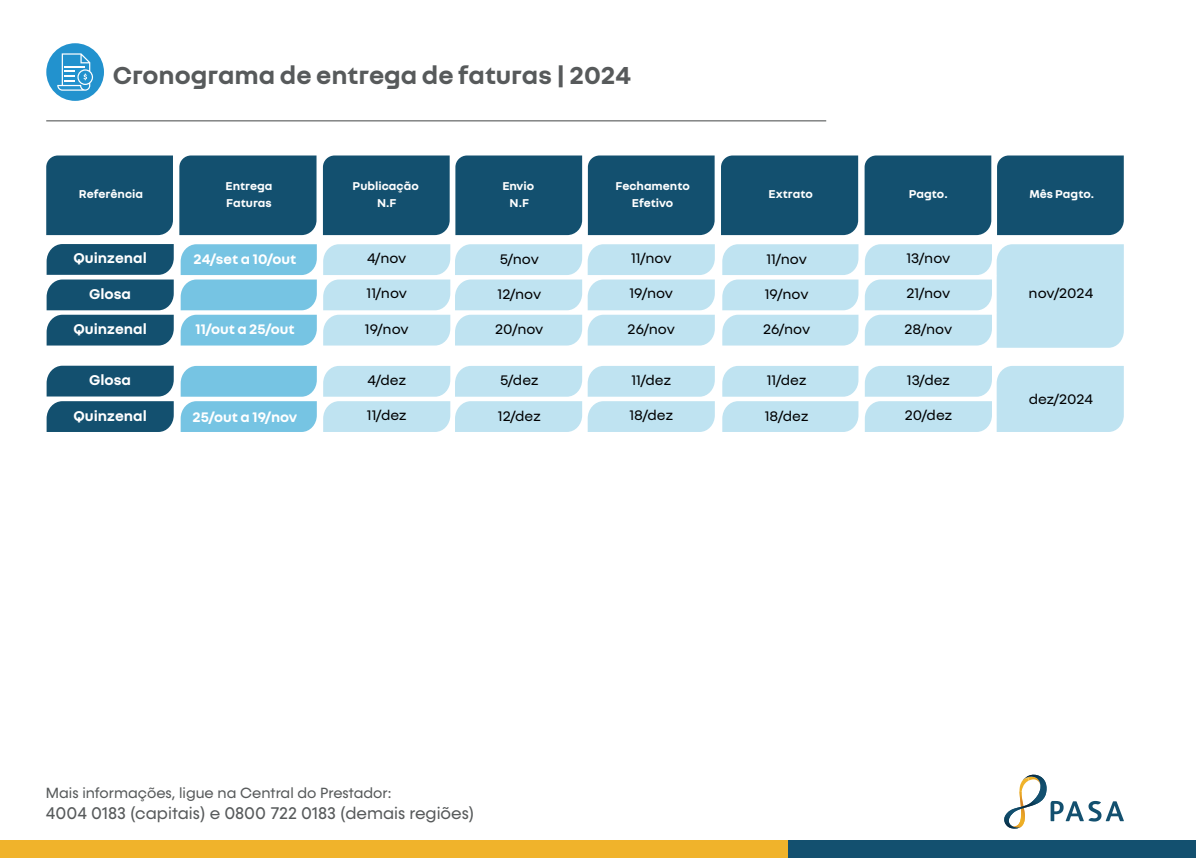
<style>
.page{position:relative;width:1196px;height:858px;background:#fff}
.page>*{position:absolute;margin:0;border:0;box-sizing:border-box;transform-origin:0 0}
.t1{font:700 26.55px "Nouvel R";color:#575a5b}
.t2{font:16.95px "Konnect";color:#575a5b}
.t3{font:700 15.3px "Nouvel R";color:#fff}
.t4{font:15px "Nouvel R";color:#000001}
.t5{font:700 15px "Nouvel R";color:#fff}
.t6{font:14.85px "Konnect";color:#575a5b}
.t7{font:700 12.3px/17.4px "Nouvel R";color:#fff;text-align:center}
</style>
<div class="page">
<div style="left:46px;top:43px;width:58px;height:58px;background:#2292ce;border-radius:50%"></div>
<svg style="left:57px;top:53px;width:36px;height:38px"></svg>
<hr style="left:46px;top:120px;width:780px;height:1px;background:#575a5b">
<div style="left:46px;top:155px;width:127px;height:80px;background:#13506f"></div>
<svg style="left:47px;top:244px;width:127px;height:101px;background:#2e647f"></svg>
<div style="left:179px;top:155px;width:137px;height:80px;background:#13506f"></div>
<div style="left:323px;top:155px;width:126px;height:80px;background:#13506f"></div>
<div style="left:455px;top:155px;width:259px;height:80px;background:#13506f"></div>
<div style="left:721px;top:155px;width:137px;height:80px;background:#13506f"></div>
<div style="left:864px;top:155px;width:259px;height:80px;background:#13506f"></div>
<div style="left:303px;top:841px;width:892px;height:17px;background:#13506f"></div>
<div style="left:0;top:841px;width:787px;height:17px;background:#f0b32b"></div>
<svg style="left:1004px;top:774px;width:119px;height:55px"></svg>
<img style="left:1009px;top:801px;width:30px;height:10px">
<svg style="left:181px;top:244px;width:136px;height:101px;background:#85cae6"></svg>
<svg style="left:722px;top:244px;width:136px;height:101px;background:#c6e6f2"></svg>
<svg style="left:864px;top:244px;width:259px;height:104px;background:#c5e5f2"></svg>
<svg style="left:323px;top:244px;width:391px;height:101px;background:#c7e6f2"></svg>
<svg style="left:47px;top:366px;width:127px;height:66px;background:#2a617d"></svg>
<svg style="left:181px;top:366px;width:136px;height:66px;background:#82c9e5"></svg>
<svg style="left:722px;top:366px;width:136px;height:66px;background:#c5e5f2"></svg>
<svg style="left:864px;top:366px;width:259px;height:66px;background:#c3e5f2"></svg>
<svg style="left:323px;top:366px;width:391px;height:66px;background:#c6e6f2"></svg>
<h1 class="t1" style="left:113px;top:58px;width:520px">Cronograma de entrega de faturas | 2024</h1>
<p class="t7" style="left:79px;top:185px;width:66px">Referência</p>
<p class="t7" style="left:225px;top:176px;width:48px;text-align:left">Entrega<br>Faturas</p>
<p class="t7" style="left:352px;top:176px;width:68px">Publicação<br>N.F</p>
<p class="t7" style="left:502px;top:176px;width:33px">Envio<br>N.F</p>
<p class="t7" style="left:615px;top:176px;width:76px">Fechamento<br>Efetivo</p>
<p class="t7" style="left:768px;top:185px;width:46px">Extrato</p>
<p class="t7" style="left:908px;top:185px;width:40px">Pagto.</p>
<p class="t7" style="left:1029px;top:185px;width:66px">Mês Pagto.</p>
<p class="t3" style="left:73px;top:248px;width:75px">Quinzenal</p>
<p class="t3" style="left:89px;top:284px;width:44px">Glosa</p>
<p class="t3" style="left:73px;top:319px;width:75px">Quinzenal</p>
<p class="t3" style="left:89px;top:370px;width:44px">Glosa</p>
<p class="t3" style="left:73px;top:405px;width:75px">Quinzenal</p>
<p class="t5" style="left:193px;top:249px;width:104px">24/set a 10/out</p>
<p class="t4" style="left:367px;top:249px;width:41px">4/nov</p>
<p class="t4" style="left:499px;top:249px;width:41px">5/nov</p>
<p class="t4" style="left:631px;top:249px;width:42px">11/nov</p>
<p class="t4" style="left:766px;top:249px;width:42px">11/nov</p>
<p class="t4" style="left:906px;top:249px;width:45px">13/nov</p>
<p class="t5" style="left:195px;top:319px;width:101px">11/out a 25/out</p>
<p class="t4" style="left:366px;top:284px;width:42px">11/nov</p>
<p class="t4" style="left:497px;top:284px;width:45px">12/nov</p>
<p class="t4" style="left:629px;top:284px;width:45px">19/nov</p>
<p class="t4" style="left:764px;top:284px;width:45px">19/nov</p>
<p class="t4" style="left:906px;top:284px;width:45px">21/nov</p>
<p class="t4" style="left:1028px;top:284px;width:66px">nov/2024</p>
<p class="t4" style="left:365px;top:319px;width:45px">19/nov</p>
<p class="t4" style="left:495px;top:319px;width:50px">20/nov</p>
<p class="t4" style="left:627px;top:319px;width:49px">26/nov</p>
<p class="t4" style="left:762px;top:319px;width:49px">26/nov</p>
<p class="t4" style="left:904px;top:319px;width:49px">28/nov</p>
<p class="t4" style="left:367px;top:370px;width:40px">4/dez</p>
<p class="t4" style="left:500px;top:371px;width:40px">5/dez</p>
<p class="t4" style="left:631px;top:370px;width:41px">11/dez</p>
<p class="t4" style="left:766px;top:371px;width:41px">11/dez</p>
<p class="t4" style="left:906px;top:370px;width:45px">13/dez</p>
<p class="t4" style="left:367px;top:406px;width:41px">11/dez</p>
<p class="t4" style="left:498px;top:406px;width:44px">12/dez</p>
<p class="t4" style="left:764px;top:406px;width:45px">18/dez</p>
<p class="t4" style="left:904px;top:406px;width:49px">20/dez</p>
<p class="t5" style="left:192px;top:407px;width:106px">25/out a 19/nov</p>
<p class="t4" style="left:629px;top:406px;width:45px">18/dez</p>
<p class="t4" style="left:1028px;top:389px;width:66px">dez/2024</p>
<p class="t6" style="left:46px;top:785px;width:347px">Mais informações, ligue na Central do Prestador:</p>
<p class="t2" style="left:46px;top:803px;width:430px">4004 0183 (capitais) e 0800 722 0183 (demais regiões)</p>
</div>
